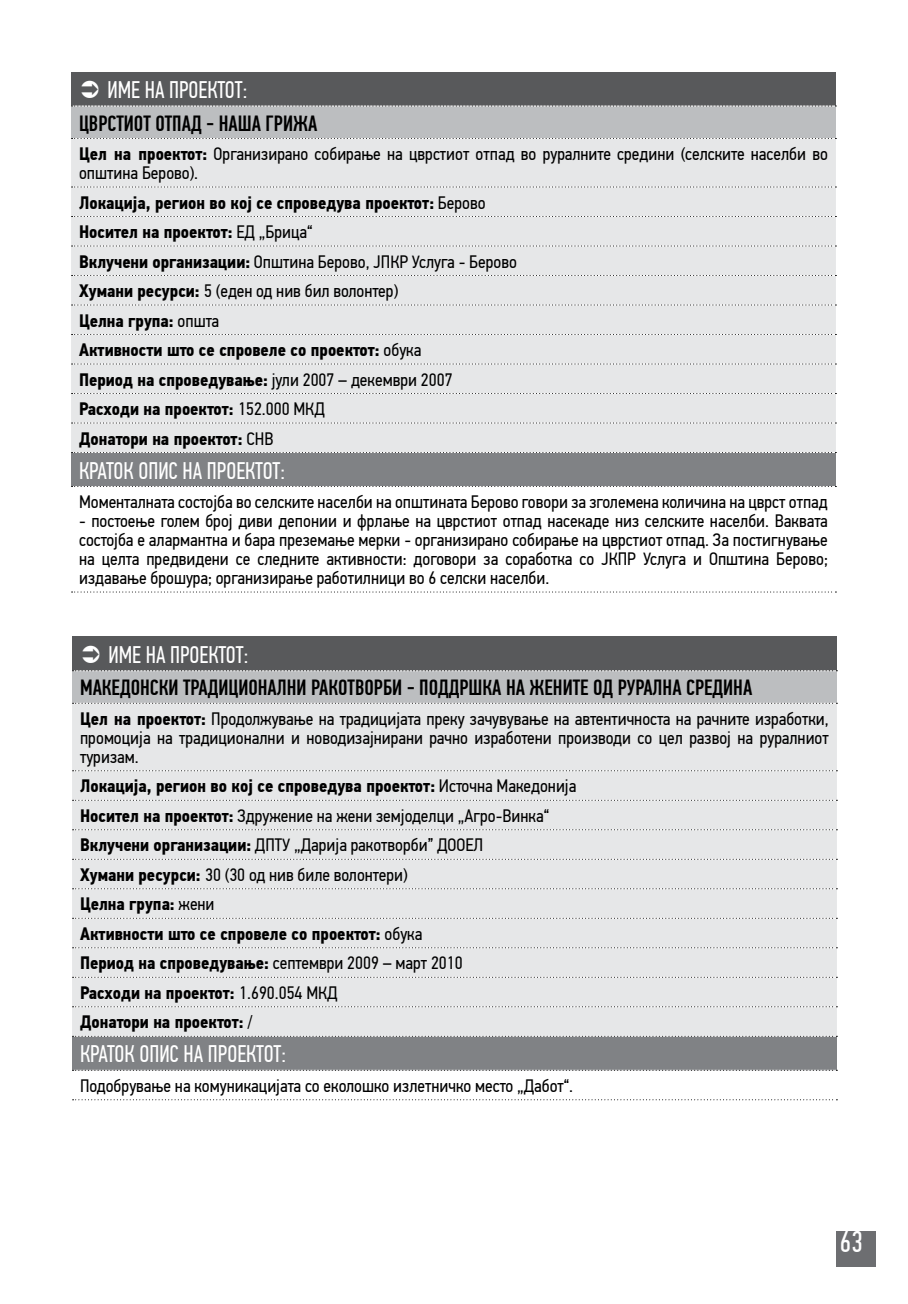
<style>
.page{position:relative;width:908px;height:1304px;background:#fff}
.page>*{position:absolute;margin:0;border:0;box-sizing:border-box;transform-origin:0 0}
.t1{font:30px "PF Din Text Comp Pro";color:#fff}
.t2{font:24px "PF Din Text Comp Pro";color:#fff}
.t3{font:500 22px "PF Din Text Comp Pro";color:#000}
.t4{font:18px/19px "PF Din Text Cond Pro";color:#000;text-align:justify}
.t5{font:700 18px/29.6px "PF Din Text Cond Pro";color:#000}
.s1{font-weight:700}
.s2{font-weight:400}
</style>
<div class="page">
<div style="left:835px;top:1232px;width:40px;height:35px;background:#6d6e71"></div>
<div style="left:71px;top:72px;width:764px;height:34px;background:#58595b"></div>
<div style="left:71px;top:106px;width:764px;height:32px;background:#bcbec0"></div>
<div style="left:71px;top:138px;width:764px;height:314px;background:#e6e7e8"></div>
<div style="left:71px;top:452px;width:764px;height:34px;background:#808285"></div>
<svg style="left:72px;top:106px;width:764px;height:1px"></svg>
<svg style="left:72px;top:486px;width:764px;height:1px"></svg>
<svg style="left:72px;top:592px;width:764px;height:1px"></svg>
<svg style="left:72px;top:138px;width:764px;height:1px"></svg>
<svg style="left:72px;top:187px;width:764px;height:1px"></svg>
<svg style="left:72px;top:216px;width:764px;height:1px"></svg>
<svg style="left:72px;top:246px;width:764px;height:1px"></svg>
<svg style="left:72px;top:275px;width:764px;height:1px"></svg>
<svg style="left:72px;top:305px;width:764px;height:1px"></svg>
<svg style="left:72px;top:334px;width:764px;height:1px"></svg>
<svg style="left:72px;top:364px;width:764px;height:1px"></svg>
<svg style="left:72px;top:393px;width:764px;height:1px"></svg>
<svg style="left:72px;top:423px;width:764px;height:1px"></svg>
<svg style="left:72px;top:452px;width:764px;height:1px"></svg>
<div style="left:72px;top:637px;width:764px;height:34px;background:#58595b"></div>
<div style="left:72px;top:671px;width:764px;height:32px;background:#bcbec0"></div>
<div style="left:72px;top:704px;width:764px;height:332px;background:#e6e7e8"></div>
<div style="left:72px;top:1036px;width:764px;height:34px;background:#808285"></div>
<svg style="left:72px;top:670px;width:765px;height:1px"></svg>
<svg style="left:72px;top:1070px;width:765px;height:1px"></svg>
<svg style="left:72px;top:1099px;width:765px;height:1px"></svg>
<svg style="left:72px;top:703px;width:765px;height:1px"></svg>
<svg style="left:72px;top:770px;width:765px;height:1px"></svg>
<svg style="left:72px;top:800px;width:765px;height:1px"></svg>
<svg style="left:72px;top:829px;width:765px;height:1px"></svg>
<svg style="left:72px;top:859px;width:765px;height:1px"></svg>
<svg style="left:72px;top:888px;width:765px;height:1px"></svg>
<svg style="left:72px;top:918px;width:765px;height:1px"></svg>
<svg style="left:72px;top:947px;width:765px;height:1px"></svg>
<svg style="left:72px;top:977px;width:765px;height:1px"></svg>
<svg style="left:72px;top:1006px;width:765px;height:1px"></svg>
<svg style="left:72px;top:1036px;width:765px;height:1px"></svg>
<h2 class="t2" style="left:107px;top:76px;width:72px">Име на проектот</h2>
<h2 class="t2" style="left:242px;top:76px;width:6px">:</h2>
<p class="t3" style="left:79px;top:110px;width:239px">ЦВРСТИОТ ОТПАД - НАША ГРИЖА</p>
<p class="t4" style="left:79px;top:144px;width:750px"><span class="s1">Цел на проектот:</span> Организирано собирање на цврстиот отпад во руралните средини (селските населби во општина Берово).</p>
<p class="t5" style="left:79px;top:188px;width:439px">Локација, регион во кој се спроведува проектот: <span class="s2">Берово </span>Носител на проектот: <span class="s2">ЕД „Брица“<br></span>Вклучени организации: <span class="s2">Општина Берово, ЈПКР Услуга - Берово </span>Хумани ресурси: <span class="s2">5 (еден од нив бил волонтер)<br></span>Целна група: <span class="s2">општа<br></span>Активности што се спровеле со проектот: <span class="s2">обука<br></span>Период на спроведување: <span class="s2">јули 2007 – декември 2007<br></span>Расходи на проектот: <span class="s2">152.000 МКД<br></span>Донатори на проектот: <span class="s2">СНВ</span></p>
<h2 class="t2" style="left:79px;top:457px;width:20px">Краток</h2>
<h2 class="t2" style="left:138px;top:457px;width:11px">опис</h2>
<h2 class="t2" style="left:182px;top:457px;width:35px">на проектот</h2>
<h2 class="t2" style="left:280px;top:457px;width:6px">:</h2>
<p class="t4" style="left:79px;top:492px;width:749px">Моменталната состојба во селските населби на општината Берово говори за зголемена количина на цврст отпад</p>
<p class="t4" style="left:79px;top:511px;width:750px">- постоење голем број диви депонии и фрлање на цврстиот отпад насекаде низ селските населби. Ваквата состојба е алармантна и бара преземање мерки - организирано собирање на цврстиот отпад. За постигнување на целта предвидени се следните активности: договори за соработка со ЈКПР Услуга и Општина Берово; издавање брошура; организирање работилници во 6 селски населби.</p>
<h2 class="t2" style="left:108px;top:641px;width:72px">Име на проектот</h2>
<h2 class="t2" style="left:243px;top:641px;width:6px">:</h2>
<p class="t3" style="left:80px;top:675px;width:673px">МАКЕДОНСКИ ТРАДИЦИОНАЛНИ РАКОТВОРБИ - ПОДДРШКА НА ЖЕНИТЕ ОД РУРАЛНА СРЕДИНА</p>
<p class="t4" style="left:80px;top:709px;width:750px"><span class="s1">Цел на проектот:</span> Продолжување на традицијата преку зачувување на автентичноста на рачните изработки, промоција на традиционални и новодизајнирани рачно изработени производи со цел развој на руралниот туризам.</p>
<p class="t5" style="left:80px;top:772px;width:497px">Локација, регион во кој се спроведува проектот: <span class="s2">Источна Македонија </span>Носител на проектот: <span class="s2">Здружение на жени земјоделци „Агро-Винка“ </span>Вклучени организации: <span class="s2">ДПТУ „Дарија ракотворби” ДООЕЛ<br></span>Хумани ресурси: <span class="s2">30 (30 од нив биле волонтери)<br></span>Целна група: <span class="s2">жени<br></span>Активности што се спровеле со проектот: <span class="s2">обука<br></span>Период на спроведување: <span class="s2">септември 2009 – март 2010<br></span>Расходи на проектот: <span class="s2">1.690.054 МКД<br></span>Донатори на проектот: <span class="s2">/</span></p>
<h2 class="t2" style="left:80px;top:1040px;width:20px">Краток</h2>
<h2 class="t2" style="left:139px;top:1040px;width:11px">опис</h2>
<h2 class="t2" style="left:183px;top:1040px;width:35px">на проектот</h2>
<h2 class="t2" style="left:281px;top:1040px;width:6px">:</h2>
<p class="t4" style="left:80px;top:1076px;width:494px">Подобрување на комуникацијата со еколошко излетничко место „Дабот“.</p>
<h1 class="t1" style="left:839px;top:1225px;width:24px">63</h1>
</div>
